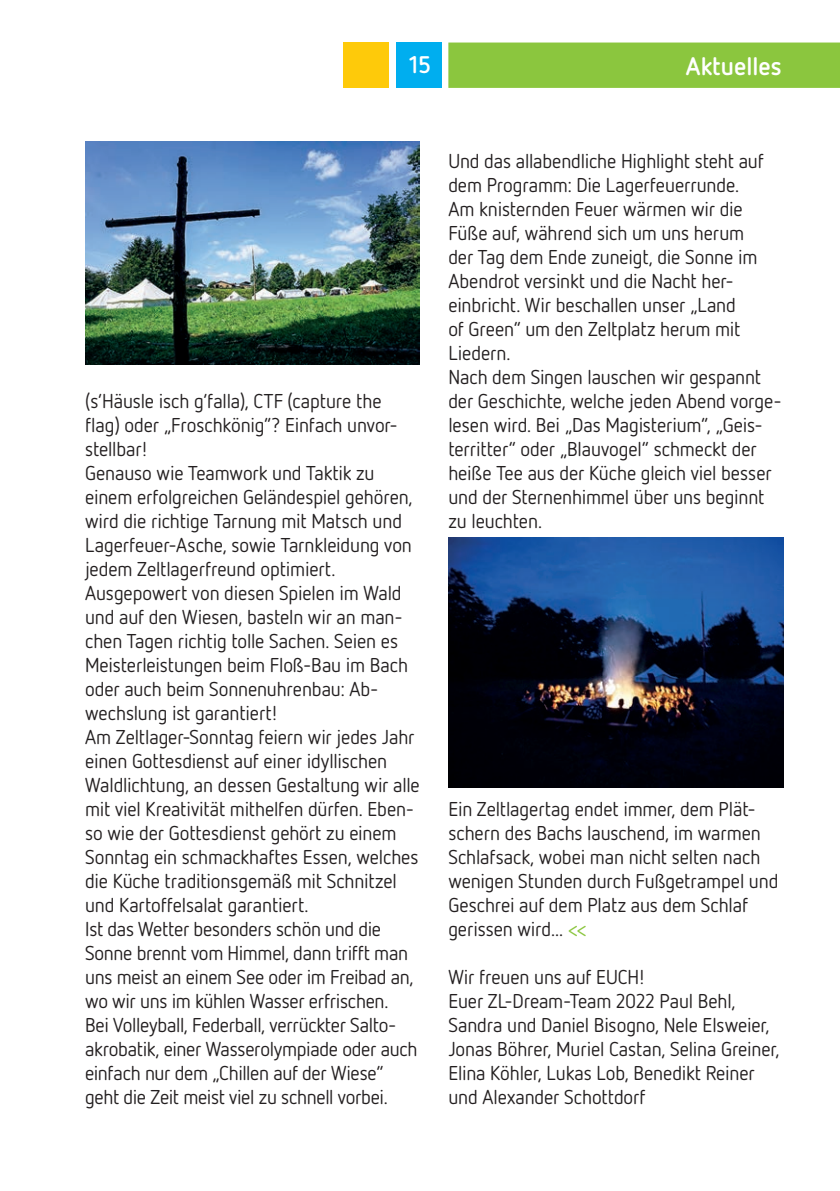
<style>
.page{position:relative;width:840px;height:1191px;background:#fff}
.page>*{position:absolute;margin:0;border:0;box-sizing:border-box;transform-origin:0 0}
.t1{font:700 25.2px "Netto OT";color:#fff}
.t2{font:700 24px "Netto OT";color:#fff}
.t3{font:20px/24px "Netto OT";letter-spacing:-.01em;color:#231f20}
.s1{color:#8bc63e}
</style>
<div class="page">
<div style="left:448px;top:43px;width:391px;height:45px;background:#8bc63e"></div>
<div style="left:395px;top:43px;width:46px;height:45px;background:#00aeef"></div>
<div style="left:343px;top:43px;width:45px;height:45px;background:#feca0a"></div>
<img style="left:85px;top:142px;width:335px;height:223px">
<img style="left:448px;top:537px;width:334px;height:250px">
<p class="t2" style="left:409px;top:50px;width:23px">15</p>
<p class="t1" style="left:685px;top:50px;width:97px">Aktuelles</p>
<p class="t3" style="left:85px;top:389px;width:336px">(s’Häusle isch g’falla), CTF (capture the flag) oder „Froschkönig“? Einfach unvor&shy;stellbar!<br>Genauso wie Teamwork und Taktik zu einem erfolgreichen Geländespiel gehören, wird die richtige Tarnung mit Matsch und Lagerfeuer-Asche, sowie Tarnkleidung von jedem Zeltlagerfreund optimiert.<br>Ausgepowert von diesen Spielen im Wald und auf den Wiesen, basteln wir an man&shy;chen Tagen richtig tolle Sachen. Seien es Meisterleistungen beim Floß-Bau im Bach oder auch beim Sonnenuhrenbau: Ab&shy;wechslung ist garantiert!<br>Am Zeltlager-Sonntag feiern wir jedes Jahr einen Gottesdienst auf einer idyllischen Waldlichtung, an dessen Gestaltung wir alle mit viel Kreativität mithelfen dürfen. Eben&shy;so wie der Gottesdienst gehört zu einem Sonntag ein schmackhaftes Essen, welches die Küche traditionsgemäß mit Schnitzel und Kartoffelsalat garantiert.<br>Ist das Wetter besonders schön und die Sonne brennt vom Himmel, dann trifft man uns meist an einem See oder im Freibad an, wo wir uns im kühlen Wasser erfrischen.<br>Bei Volleyball, Federball, verrückter Salto&shy;akrobatik, einer Wasserolympiade oder auch einfach nur dem „Chillen auf der Wiese“ geht die Zeit meist viel zu schnell vorbei.</p>
<p class="t3" style="left:448px;top:149px;width:334px">Und das allabendliche Highlight steht auf dem Programm: Die Lagerfeuerrunde.<br>Am knisternden Feuer wärmen wir die Füße auf, während sich um uns herum<br>der Tag dem Ende zuneigt, die Sonne im Abendrot versinkt und die Nacht her&shy;einbricht. Wir beschallen unser „Land<br>of Green“ um den Zeltplatz herum mit Liedern.<br>Nach dem Singen lauschen wir gespannt der Geschichte, welche jeden Abend vorge&shy;lesen wird. Bei „Das Magisterium“, „Geis&shy;territter“ oder „Blauvogel“ schmeckt der heiße Tee aus der Küche gleich viel besser und der Sternenhimmel über uns beginnt zu leuchten.</p>
<p class="t3" style="left:448px;top:797px;width:331px">Ein Zeltlagertag endet immer, dem Plät&shy;schern des Bachs lauschend, im warmen Schlafsack, wobei man nicht selten nach wenigen Stunden durch Fußgetrampel und Geschrei auf dem Platz aus dem Schlaf gerissen wird... <span class="s1">&lt;&lt;</span></p>
<p class="t3" style="left:448px;top:965px;width:332px">Wir freuen uns auf EUCH!<br>Euer ZL-Dream-Team 2022 Paul Behl, Sandra und Daniel Bisogno, Nele Elsweier, Jonas Böhrer, Muriel Castan, Selina Greiner, Elina Köhler, Lukas Lob, Benedikt Reiner und Alexander Schottdorf</p>
</div>
